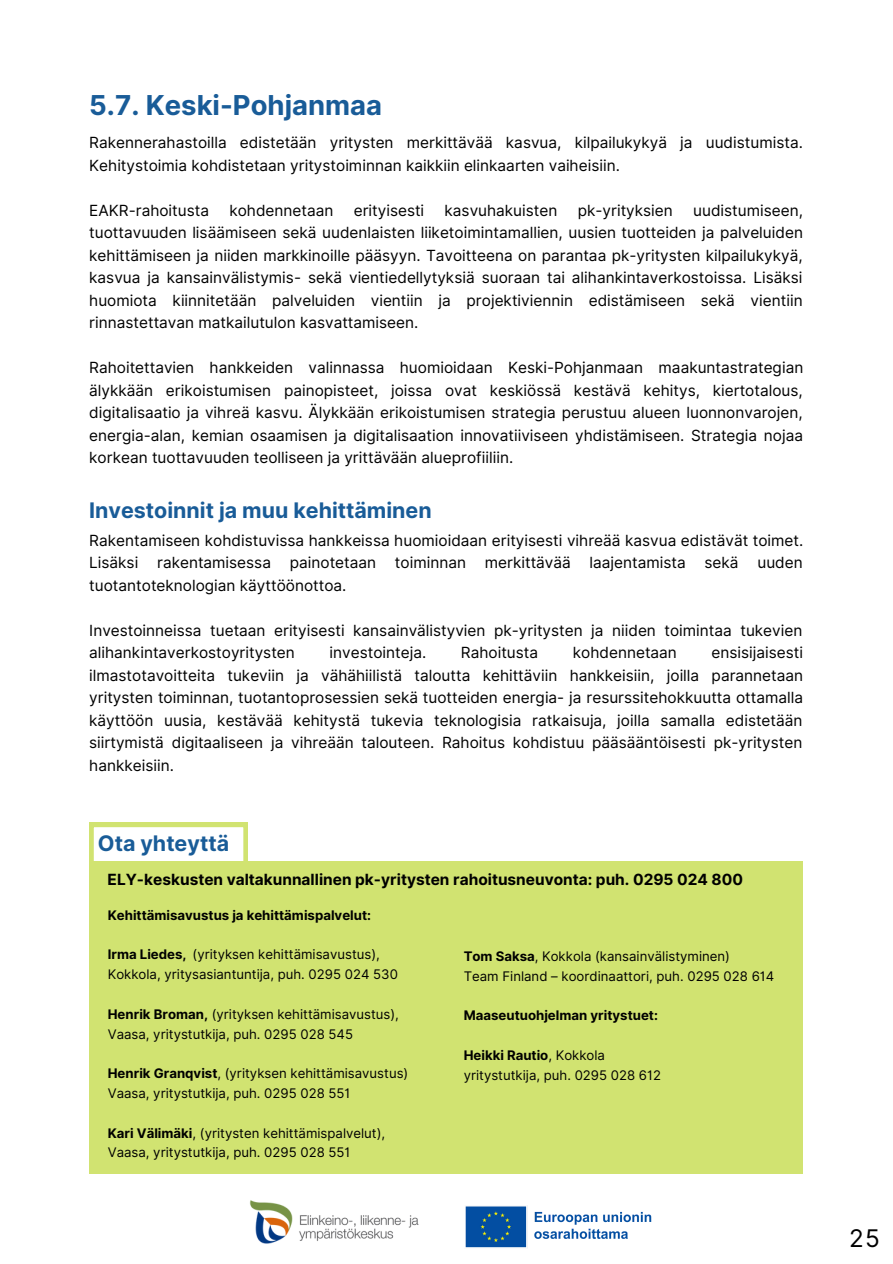
<style>
.page{position:relative;width:893px;height:1264px;background:#fff}
.page>*{position:absolute;margin:0;border:0;box-sizing:border-box;transform-origin:0 0}
.t1{font:700 27.45px "Inter";color:#195c98}
.t2{font:24.3px "Inter";color:#000}
.t3{font:700 21.45px "Inter";color:#195c98}
.t4{font:15.45px/22.5px "Inter";color:#000;text-align:justify}
.t5{font:700 15.45px "Inter";color:#000}
.t6{font:13.2px/19.8px "Inter";color:#000}
.t7{font:700 13.2px "Inter";color:#000}
.s1{font-weight:700}
</style>
<div class="page">
<div style="left:89px;top:860px;width:713px;height:313px;background:#d1e371"></div>
<img style="left:465px;top:1206px;width:187px;height:42px">
<img style="left:250px;top:1200px;width:169px;height:44px">
<svg style="left:89px;top:822px;width:159px;height:39px"></svg>
<h1 class="t1" style="left:89px;top:88px;width:294px">5.7. Keski-Pohjanmaa</h1>
<p class="t4" style="left:89px;top:131px;width:715px">Rakennerahastoilla edistetään yritysten merkittävää kasvua, kilpailukykyä ja uudistumista.<br>Kehitystoimia kohdistetaan yritystoiminnan kaikkiin elinkaarten vaiheisiin.</p>
<p class="t4" style="left:89px;top:199px;width:121px">EAKR-rahoitusta</p>
<p class="t4" style="left:229px;top:199px;width:105px">kohdennetaan</p>
<p class="t4" style="left:353px;top:199px;width:72px">erityisesti</p>
<p class="t4" style="left:444px;top:199px;width:114px">kasvuhakuisten</p>
<p class="t4" style="left:577px;top:199px;width:97px">pk-yrityksien</p>
<p class="t4" style="left:89px;top:199px;width:715px;text-indent:603px">uudistumiseen, tuottavuuden lisäämiseen sekä uudenlaisten liiketoimintamallien, uusien tuotteiden ja palveluiden kehittämiseen ja niiden markkinoille pääsyyn. Tavoitteena on parantaa pk-yritysten kilpailukykyä, kasvua ja kansainvälistymis- sekä vientiedellytyksiä suoraan tai alihankintaverkostoissa. Lisäksi huomiota kiinnitetään palveluiden vientiin ja projektiviennin edistämiseen sekä vientiin rinnastettavan matkailutulon kasvattamiseen.</p>
<p class="t4" style="left:89px;top:356px;width:715px">Rahoitettavien hankkeiden valinnassa huomioidaan Keski-Pohjanmaan maakuntastrategian älykkään erikoistumisen painopisteet, joissa ovat keskiössä kestävä kehitys, kiertotalous, digitalisaatio ja vihreä kasvu. Älykkään erikoistumisen strategia perustuu alueen luonnonvarojen, energia-alan, kemian osaamisen ja digitalisaation innovatiiviseen yhdistämiseen. Strategia nojaa korkean tuottavuuden teolliseen ja yrittävään alueprofiiliin.</p>
<h3 class="t3" style="left:89px;top:497px;width:344px">Investoinnit ja muu kehittäminen</h3>
<p class="t4" style="left:89px;top:529px;width:715px">Rakentamiseen kohdistuvissa hankkeissa huomioidaan erityisesti vihreää kasvua edistävät toimet.<br>Lisäksi rakentamisessa painotetaan toiminnan merkittävää laajentamista sekä uuden tuotantoteknologian käyttöönottoa.</p>
<p class="t4" style="left:89px;top:619px;width:714px">Investoinneissa tuetaan erityisesti kansainvälistyvien pk-yritysten ja niiden toimintaa tukevien alihankintaverkostoyritysten</p>
<p class="t4" style="left:89px;top:641px;width:715px;text-indent:622px">ensisijaisesti ilmastotavoitteita tukeviin ja vähähiilistä taloutta kehittäviin hankkeisiin, joilla parannetaan yritysten toiminnan, tuotantoprosessien sekä tuotteiden energia- ja resurssitehokkuutta ottamalla käyttöön uusia, kestävää kehitystä tukevia teknologisia ratkaisuja, joilla samalla edistetään siirtymistä digitaaliseen ja vihreään talouteen. Rahoitus kohdistuu pääsääntöisesti pk-yritysten hankkeisiin.</p>
<p class="t4" style="left:329px;top:641px;width:98px">investointeja.</p>
<p class="t4" style="left:461px;top:641px;width:79px">Rahoitusta</p>
<p class="t4" style="left:573px;top:641px;width:105px">kohdennetaan</p>
<h3 class="t3" style="left:98px;top:830px;width:133px">Ota yhteyttä</h3>
<p class="t5" style="left:108px;top:869px;width:637px">ELY-keskusten valtakunnallinen pk-yritysten rahoitusneuvonta: puh. 0295 024 800</p>
<p class="t7" style="left:108px;top:907px;width:265px">Kehittämisavustus ja kehittämispalvelut:</p>
<p class="t6" style="left:108px;top:944px;width:291px"><span class="s1">Irma Liedes,</span> (yrityksen kehittämisavustus),<br>Kokkola, yritysasiantuntija, puh. 0295 024 530</p>
<p class="t6" style="left:108px;top:1004px;width:292px"><span class="s1">Henrik Broman,</span> (yrityksen kehittämisavustus),<br>Vaasa, yritystutkija, puh. 0295 028 545</p>
<p class="t6" style="left:108px;top:1063px;width:302px"><span class="s1">Henrik Granqvist</span>, (yrityksen kehittämisavustus)<br>Vaasa, yritystutkija, puh. 0295 028 551</p>
<p class="t6" style="left:108px;top:1122px;width:279px"><span class="s1">Kari Välimäki</span>, (yritysten kehittämispalvelut),<br>Vaasa, yritystutkija, puh. 0295 028 551</p>
<p class="t6" style="left:463px;top:946px;width:312px"><span class="s1">Tom Saksa</span>, Kokkola (kansainvälistyminen)<br>Team Finland – koordinaattori, puh. 0295 028 614</p>
<p class="t7" style="left:463px;top:1007px;width:196px">Maaseutuohjelman yritystuet:</p>
<p class="t6" style="left:463px;top:1045px;width:199px"><span class="s1">Heikki Rautio</span>, Kokkola yritystutkija, puh. 0295 028 612</p>
<h2 class="t2" style="left:849px;top:1223px;width:32px">25</h2>
</div>
